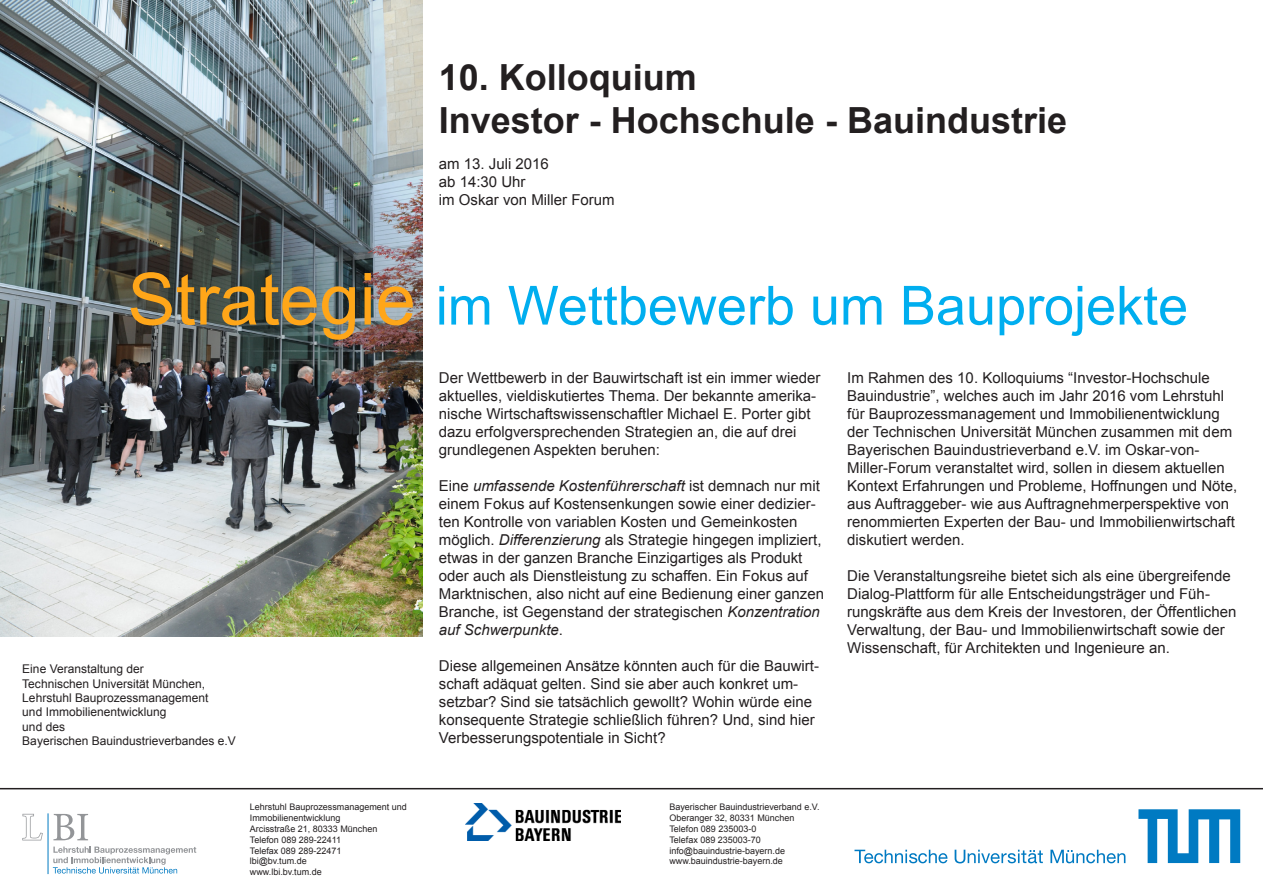
<style>
.page{position:relative;width:1263px;height:893px;background:#fff}
.page>*{position:absolute;margin:0;border:0;box-sizing:border-box;transform-origin:0 0}
.t1{font:54px "Arial";color:#00aeef}
.t2{font:700 36px "Arial";color:#231f20}
.t3{font:15px/18px "Arial";color:#231f20}
.t4{font:12px "Arial";color:#231f20}
.t5{font:9px/10.8px "Arial";color:#231f20}
.s1{font-size:72px;color:#ffa619}
.s2{font-style:italic}
</style>
<div class="page">
<img style="left:0;top:0;width:423px;height:637px">
<svg style="left:22px;top:814px;width:21px;height:26px"></svg>
<svg style="left:53px;top:814px;width:35px;height:26px"></svg>
<hr style="left:48px;top:813px;width:1px;height:61px;background:#007ac2">
<svg style="left:53px;top:847px;width:143px;height:26px"></svg>
<img style="left:466px;top:804px;width:154px;height:36px">
<svg style="left:1138px;top:809px;width:102px;height:54px"></svg>
<svg style="left:854px;top:850px;width:93px;height:13px"></svg>
<svg style="left:955px;top:850px;width:88px;height:13px"></svg>
<svg style="left:1050px;top:850px;width:75px;height:13px"></svg>
<hr style="left:0;top:788px;width:1263px;height:1px;background:#231f20">
<p class="t2" style="left:439px;top:52px;width:260px">10. Kolloquium</p>
<p class="t2" style="left:439px;top:95px;width:630px">Investor - Hochschule - Bauindustrie</p>
<p class="t3" style="left:439px;top:155px;width:112px">am 13. Juli 2016</p>
<p class="t3" style="left:439px;top:173px;width:88px">ab 14:30 Uhr</p>
<p class="t3" style="left:439px;top:191px;width:177px">im Oskar von Miller Forum</p>
<p class="t1" style="left:128px;top:268px;width:1062px"><span class="s1">Strategie</span> im Wettbewerb um Bauprojekte</p>
<p class="t4" style="left:22px;top:661px;width:123px">Eine Veranstaltung der</p>
<p class="t4" style="left:22px;top:675px;width:184px">Technischen Universität München,</p>
<p class="t4" style="left:22px;top:689px;width:188px">Lehrstuhl Bauprozessmanagement</p>
<p class="t4" style="left:22px;top:704px;width:146px">und Immobilienentwicklung</p>
<p class="t4" style="left:22px;top:718px;width:44px">und des</p>
<p class="t4" style="left:22px;top:733px;width:215px">Bayerischen Bauindustrieverbandes e.V</p>
<p class="t5" style="left:250px;top:802px;width:159px">Lehrstuhl Bauprozessmanagement und<br>Immobilienentwicklung</p>
<p class="t5" style="left:250px;top:823px;width:129px">Arcisstraße 21, 80333 München</p>
<p class="t5" style="left:250px;top:834px;width:93px">Telefon 089 289-22411</p>
<p class="t5" style="left:250px;top:845px;width:93px">Telefax 089 289-22471</p>
<p class="t5" style="left:250px;top:856px;width:58px">lbi@bv.tum.de</p>
<p class="t5" style="left:250px;top:867px;width:73px">www.lbi.bv.tum.de</p>
<p class="t3" style="left:439px;top:369px;width:383px">Der Wettbewerb in der Bauwirtschaft ist ein immer wieder</p>
<p class="t3" style="left:439px;top:387px;width:379px">aktuelles, vieldiskutiertes Thema. Der bekannte amerika&shy;nische Wirtschaftswissenschaftler Michael E. Porter gibt dazu erfolgversprechenden Strategien an, die auf drei grundlegenen Aspekten beruhen:</p>
<p class="t3" style="left:439px;top:477px;width:387px">Eine <span class="s2">umfassende Kostenführerschaft</span> ist demnach nur mit einem Fokus auf Kostensenkungen sowie einer dedizier&shy;ten Kontrolle von variablen Kosten und Gemeinkosten möglich. <span class="s2">Differenzierung</span> als Strategie hingegen impliziert, etwas in der ganzen Branche Einzigartiges als Produkt oder auch als Dienstleistung zu schaffen. Ein Fokus auf Marktnischen, also nicht auf eine Bedienung einer ganzen Branche, ist Gegenstand der strategischen <span class="s2">Konzentration auf Schwerpunkte</span>.</p>
<p class="t3" style="left:439px;top:657px;width:382px">Diese allgemeinen Ansätze könnten auch für die Bauwirt&shy;schaft adäquat gelten. Sind sie aber auch konkret um&shy;setzbar? Sind sie tatsächlich gewollt? Wohin würde eine konsequente Strategie schließlich führen? Und, sind hier Verbesserungspotentiale in Sicht?</p>
<p class="t5" style="left:669px;top:802px;width:152px">Bayerischer Bauindustrieverband e.V.</p>
<p class="t5" style="left:669px;top:813px;width:127px">Oberanger 32, 80331 München</p>
<p class="t5" style="left:669px;top:823px;width:89px">Telefon 089 235003-0</p>
<p class="t5" style="left:669px;top:834px;width:93px">Telefax 089 235003-70</p>
<p class="t5" style="left:669px;top:845px;width:117px">info@bauindustrie-bayern.de</p>
<p class="t5" style="left:669px;top:856px;width:115px">www.bauindustrie-bayern.de</p>
<p class="t3" style="left:847px;top:369px;width:364px">Im Rahmen des 10. Kolloquiums “Investor-Hochschule</p>
<p class="t3" style="left:847px;top:387px;width:391px">Bauindustrie”, welches auch im Jahr 2016 vom Lehrstuhl für Bauprozessmanagement und Immobilienentwicklung der Technischen Universität München zusammen mit dem Bayerischen Bauindustrieverband e.V. im Oskar-von-Miller-Forum veranstaltet wird, sollen in diesem aktuellen Kontext Erfahrungen und Probleme, Hoffnungen und Nöte, aus Auftraggeber- wie aus Auftragnehmerperspektive von renommierten Experten der Bau- und Immobilienwirtschaft diskutiert werden.</p>
<p class="t3" style="left:847px;top:567px;width:385px">Die Veranstaltungsreihe bietet sich als eine übergreifende</p>
<p class="t3" style="left:847px;top:585px;width:391px">Dialog-Plattform für alle Entscheidungsträger und Füh&shy;rungskräfte aus dem Kreis der Investoren, der Öffentlichen Verwaltung, der Bau- und Immobilienwirtschaft sowie der Wissenschaft, für Architekten und Ingenieure an.</p>
</div>
